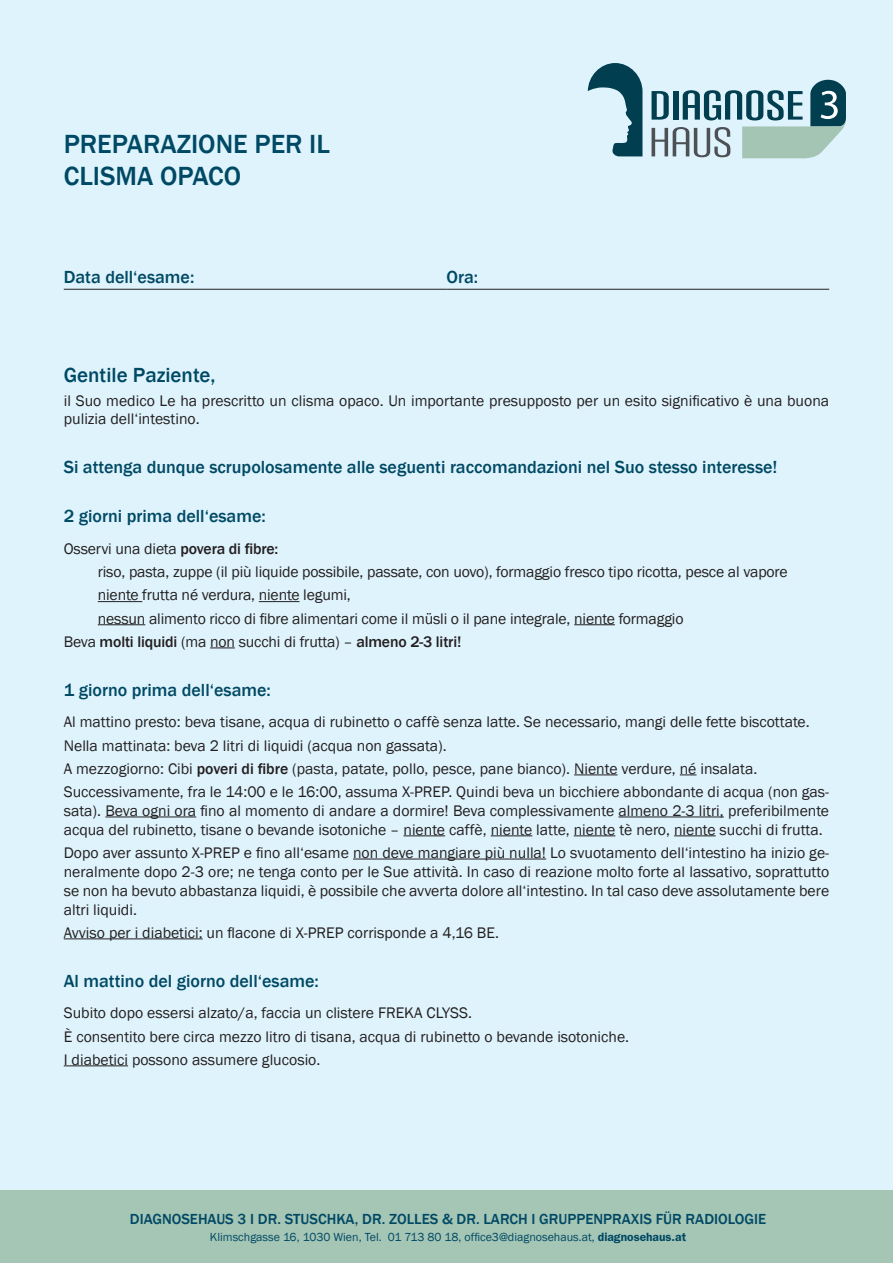
<style>
.page{position:relative;width:893px;height:1263px;background:#dff3fc}
.page>*{position:absolute;margin:0;border:0;box-sizing:border-box;transform-origin:0 0}
.t1{font:500 27px/32.4px "Franklin Gothic";color:#004964}
.t2{font:500 21px "Franklin Gothic";color:#004964}
.t3{font:500 18px "Franklin Gothic";color:#004964}
.t4{font:15.75px/18.9px "Franklin Gothic";color:#231f20}
.t5{font:500 15.75px "Franklin Gothic";letter-spacing:-.01em;color:#231f20}
.t6{font:500 15px "Franklin Gothic";color:#004964}
.t7{font:12px "Franklin Gothic";color:#004964}
.s1{font-weight:500}
.s2{font-weight:400}
.s3{font-family:"ITC Franklin Gothic Std";font-weight:600}
</style>
<div class="page">
<div style="left:0;top:1191px;width:893px;height:72px;background:#a5c5b5"></div>
<svg style="left:588px;top:63px;width:54px;height:93px"></svg>
<svg style="left:652px;top:80px;width:194px;height:78px"></svg>
<hr style="left:98px;top:601px;width:44px;height:1px;background:#231f20">
<hr style="left:259px;top:601px;width:40px;height:1px;background:#231f20">
<hr style="left:98px;top:624px;width:47px;height:1px;background:#231f20">
<hr style="left:574px;top:624px;width:41px;height:1px;background:#231f20">
<svg style="left:210px;top:647px;width:25px;height:1px"></svg>
<hr style="left:574px;top:774px;width:44px;height:1px;background:#231f20">
<svg style="left:680px;top:774px;width:16px;height:1px"></svg>
<hr style="left:105px;top:816px;width:91px;height:1px;background:#231f20">
<hr style="left:618px;top:816px;width:106px;height:1px;background:#231f20">
<hr style="left:403px;top:835px;width:42px;height:1px;background:#231f20">
<hr style="left:491px;top:835px;width:41px;height:1px;background:#231f20">
<hr style="left:574px;top:835px;width:41px;height:1px;background:#231f20">
<hr style="left:674px;top:835px;width:42px;height:1px;background:#231f20">
<hr style="left:353px;top:859px;width:193px;height:1px;background:#231f20">
<hr style="left:64px;top:938px;width:139px;height:1px;background:#231f20">
<hr style="left:64px;top:1065px;width:64px;height:1px;background:#231f20">
<hr style="left:64px;top:289px;width:382px;height:1px;background:#231f20">
<hr style="left:446px;top:289px;width:383px;height:1px;background:#231f20">
<h1 class="t1" style="left:64px;top:128px;width:268px">PREPARAZIONE PER IL<br>CLISMA OPACO</h1>
<p class="t3" style="left:64px;top:266px;width:132px">Data dell‘esame:</p>
<p class="t3" style="left:446px;top:266px;width:33px">Ora:</p>
<h2 class="t2" style="left:64px;top:362px;width:153px">Gentile Paziente,</h2>
<p class="t4" style="left:64px;top:391px;width:767px">il Suo medico Le ha prescritto un clisma opaco. Un importante presupposto per un esito significativo è una buona pulizia dell‘intestino.</p>
<p class="t3" style="left:64px;top:456px;width:715px">Si attenga dunque scrupolosamente alle seguenti raccomandazioni nel Suo stesso interesse!</p>
<p class="t3" style="left:64px;top:505px;width:203px">2 giorni prima dell‘esame:</p>
<p class="t4" style="left:64px;top:540px;width:216px">Osservi una dieta <span class="s1">povera di fibre:</span></p>
<p class="t4" style="left:98px;top:563px;width:691px">riso, pasta, zuppe (il più liquide possibile, passate, con uovo), formaggio fresco tipo ricotta, pesce al vapore</p>
<p class="t4" style="left:98px;top:586px;width:254px">niente frutta né verdura, niente legumi,</p>
<p class="t4" style="left:98px;top:609px;width:587px">nessun alimento ricco di fibre alimentari come il müsli o il pane integrale, niente formaggio</p>
<p class="t5" style="left:64px;top:632px;width:399px"><span class="s2">Beva</span> molti liquidi <span class="s2">(ma non succhi di frutta) –</span> almeno 2-3 litri!</p>
<p class="t3" style="left:64px;top:679px;width:209px">1 giorno prima dell‘esame:</p>
<p class="t4" style="left:64px;top:711px;width:767px;line-height:23.1px">Al mattino presto: beva tisane, acqua di rubinetto o caffè senza latte. Se necessario, mangi delle fette biscottate.<br>Nella mattinata: beva 2 litri di liquidi (acqua non gassata).<br>A mezzogiorno: Cibi <span class="s1">poveri di fibre</span> (pasta, patate, pollo, pesce, pane bianco). Niente verdure, né insalata.<br>Successivamente, fra le 14:00 e le 16:00, assuma X-PREP. Quindi beva un bicchiere abbondante di acqua (non gas-</p>
<p class="t4" style="left:64px;top:801px;width:767px">sata). Beva ogni ora fino al momento di andare a dormire! Beva complessivamente almeno 2-3 litri, preferibilmente acqua del rubinetto, tisane o bevande isotoniche – niente caffè, niente latte, niente tè nero, niente succhi di frutta.</p>
<p class="t4" style="left:64px;top:843px;width:767px;text-align:justify">Dopo aver assunto X-PREP e fino all‘esame non deve mangiare più nulla! Lo svuotamento dell‘intestino ha inizio ge&shy;neralmente dopo 2-3 ore; ne tenga conto per le Sue attività. In caso di reazione molto forte al lassativo, soprattutto se non ha bevuto abbastanza liquidi, è possibile che avverta dolore all‘intestino. In tal caso deve assolutamente bere altri liquidi.</p>
<p class="t4" style="left:64px;top:923px;width:437px">Avviso per i diabetici: un flacone di X-PREP corrisponde a 4,16 BE.</p>
<p class="t3" style="left:64px;top:969px;width:257px">Al mattino del giorno dell‘esame:</p>
<p class="t4" style="left:64px;top:1002px;width:567px;line-height:23.1px">Subito dopo essersi alzato/a, faccia un clistere FREKA CLYSS.<br>È consentito bere circa mezzo litro di tisana, acqua di rubinetto o bevande isotoniche.<br>I diabetici possono assumere glucosio.</p>
<p class="t6" style="left:130px;top:1210px;width:638px">DIAGNOSEHAUS 3 I DR. STUSCHKA, DR. ZOLLES &amp; DR. LARCH I GRUPPENPRAXIS FÜR RADIOLOGIE</p>
<p class="t7" style="left:210px;top:1229px;width:478px">Klimschgasse 16, 1030 Wien, Tel. 01 713 80 18, office3@diagnosehaus.at, <span class="s3">diagnosehaus.at</span></p>
</div>
